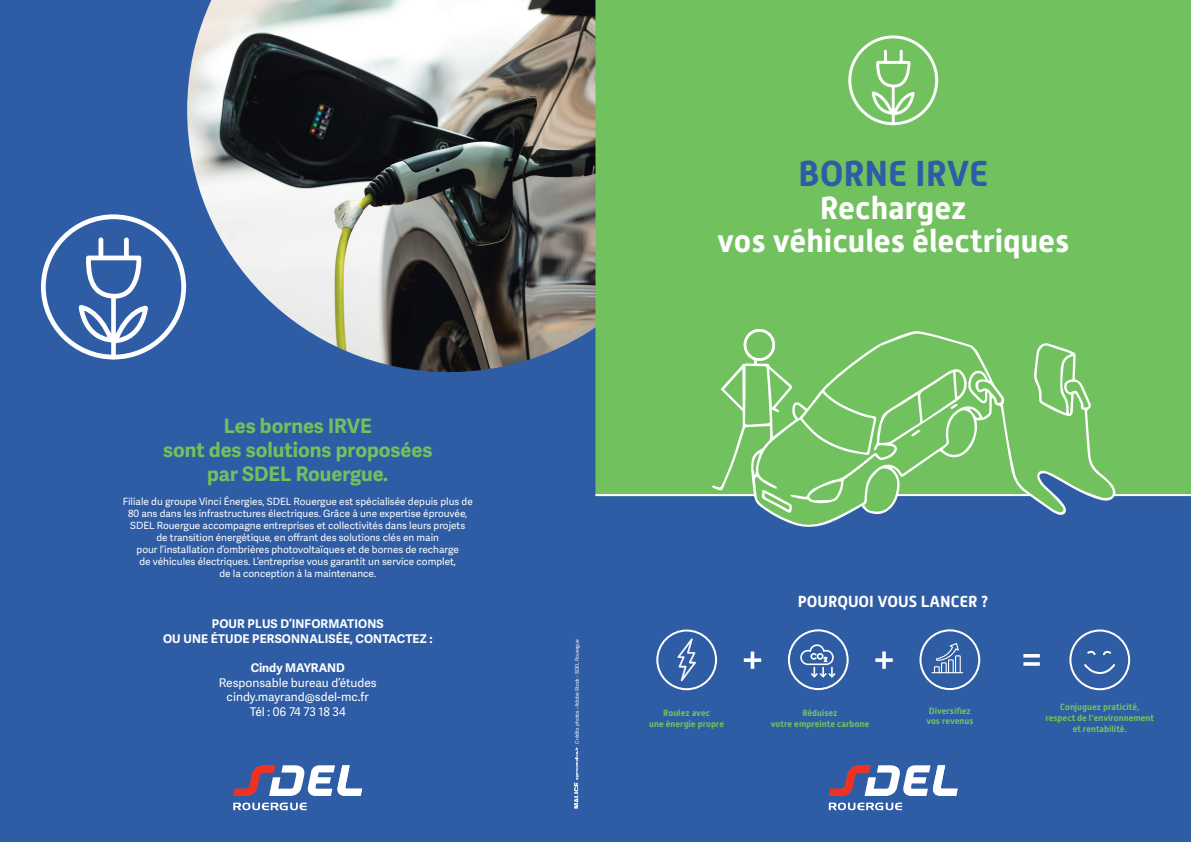
<style>
.page{position:relative;width:1191px;height:842px;background:#fff}
.page>*{position:absolute;margin:0;border:0;box-sizing:border-box;transform-origin:0 0}
.t1{font:700 36px "Alwyn New";color:#2f5da5}
.t2{font:700 32px/33px "Alwyn New";color:#fff;text-align:center}
.t3{font:700 20px/24px "Adelle Sans";color:#72c15f;text-align:center}
.t4{font:700 16px "Alwyn New";color:#fff}
.t5{font:700 12px/14.4px "Adelle Sans";letter-spacing:.01em;color:#fff;text-align:center}
.t6{font:12px/14.4px "Adelle Sans";color:#fff;text-align:center}
.t7{font:10px/12px "Adelle Sans";color:#fff;text-align:center}
.t8{font:700 9px/10.8px "Alwyn New";color:#72c15f;text-align:center}
.t9{font:5px "Adelle Sans";color:#fff}
</style>
<div class="page">
<div style="left:0;top:0;width:595px;height:842px;background:#2f5da5"></div>
<img style="left:187px;top:0;width:408px;height:372px">
<div style="left:595px;top:454px;width:596px;height:388px;background:#2f5da5"></div>
<div style="left:595px;top:0;width:596px;height:497px;background:#72c15f"></div>
<svg style="left:233px;top:765px;width:129px;height:31px"></svg>
<svg style="left:233px;top:803px;width:73px;height:7px"></svg>
<svg style="left:829px;top:765px;width:128px;height:31px"></svg>
<svg style="left:829px;top:803px;width:73px;height:7px"></svg>
<svg style="left:1069px;top:629px;width:62px;height:62px"></svg>
<svg style="left:744px;top:651px;width:17px;height:18px"></svg>
<svg style="left:875px;top:651px;width:17px;height:18px"></svg>
<svg style="left:1023px;top:654px;width:16px;height:12px"></svg>
<hr style="left:595px;top:494px;width:160px;height:2px;background:#fff">
<hr style="left:1113px;top:494px;width:78px;height:2px;background:#fff">
<svg style="left:574px;top:747px;width:5px;height:61px"></svg>
<svg style="left:41px;top:214px;width:145px;height:145px"></svg>
<div style="left:124px;top:237px;width:5px;height:21px;background:#fff;border-radius:2px"></div>
<div style="left:98px;top:237px;width:5px;height:21px;background:#fff;border-radius:2px"></div>
<svg style="left:848px;top:35px;width:90px;height:90px;background:#8dcd7e"></svg>
<svg style="left:656px;top:629px;width:61px;height:61px"></svg>
<div style="left:788px;top:629px;width:60px;height:61px;border:2px solid #fff;border-radius:50%"></div>
<svg style="left:800px;top:644px;width:35px;height:33px"></svg>
<svg style="left:931px;top:643px;width:32px;height:30px"></svg>
<div style="left:919px;top:629px;width:61px;height:61px;border:2px solid #fff;border-radius:50%"></div>
<svg style="left:711px;top:327px;width:405px;height:200px"></svg>
<h3 class="t3" style="left:163px;top:414px;width:271px">Les bornes IRVE<br>sont des solutions proposées par SDEL Rouergue.</h3>
<p class="t7" style="left:123px;top:496px;width:352px">Filiale du groupe Vinci Énergies, SDEL Rouergue est spécialisée depuis plus de 80 ans dans les infrastructures électriques. Grâce à une expertise éprouvée, SDEL Rouergue accompagne entreprises et collectivités dans leurs projets<br>de transition énergétique, en offrant des solutions clés en main<br>pour l’installation d’ombrières photovoltaïques et de bornes de recharge<br>de véhicules électriques. L’entreprise vous garantit un service complet,<br>de la conception à la maintenance.</p>
<p class="t5" style="left:163px;top:617px;width:271px">POUR PLUS D’INFORMATIONS<br>OU UNE ÉTUDE PERSONNALISÉE, CONTACTEZ :</p>
<p class="t5" style="left:251px;top:661px;width:96px">Cindy MAYRAND</p>
<p class="t6" style="left:219px;top:676px;width:160px">Responsable bureau d’études cindy.mayrand@sdel-mc.fr<br>Tél : 06 74 73 18 34</p>
<h1 class="t1" style="left:798px;top:153px;width:192px">BORNE IRVE</h1>
<h2 class="t2" style="left:717px;top:192px;width:354px">Rechargez<br>vos véhicules électriques</h2>
<p class="t9" style="left:574px;top:743px;width:106px;rotate:-90deg">Crédits photos : Adobe Stock - SDEL Rouergue</p>
<h3 class="t4" style="left:798px;top:592px;width:192px">POURQUOI VOUS LANCER ?</h3>
<p class="t8" style="left:649px;top:707px;width:76px">Roulez avec<br>une énergie propre</p>
<p class="t8" style="left:771px;top:707px;width:100px">Réduisez<br>votre empreinte carbone</p>
<p class="t8" style="left:926px;top:705px;width:49px;text-align:left">Diversifiez vos revenus</p>
<p class="t8" style="left:1045px;top:702px;width:110px">Conjuguez praticité, respect de l’environnement et rentabilité.</p>
</div>
